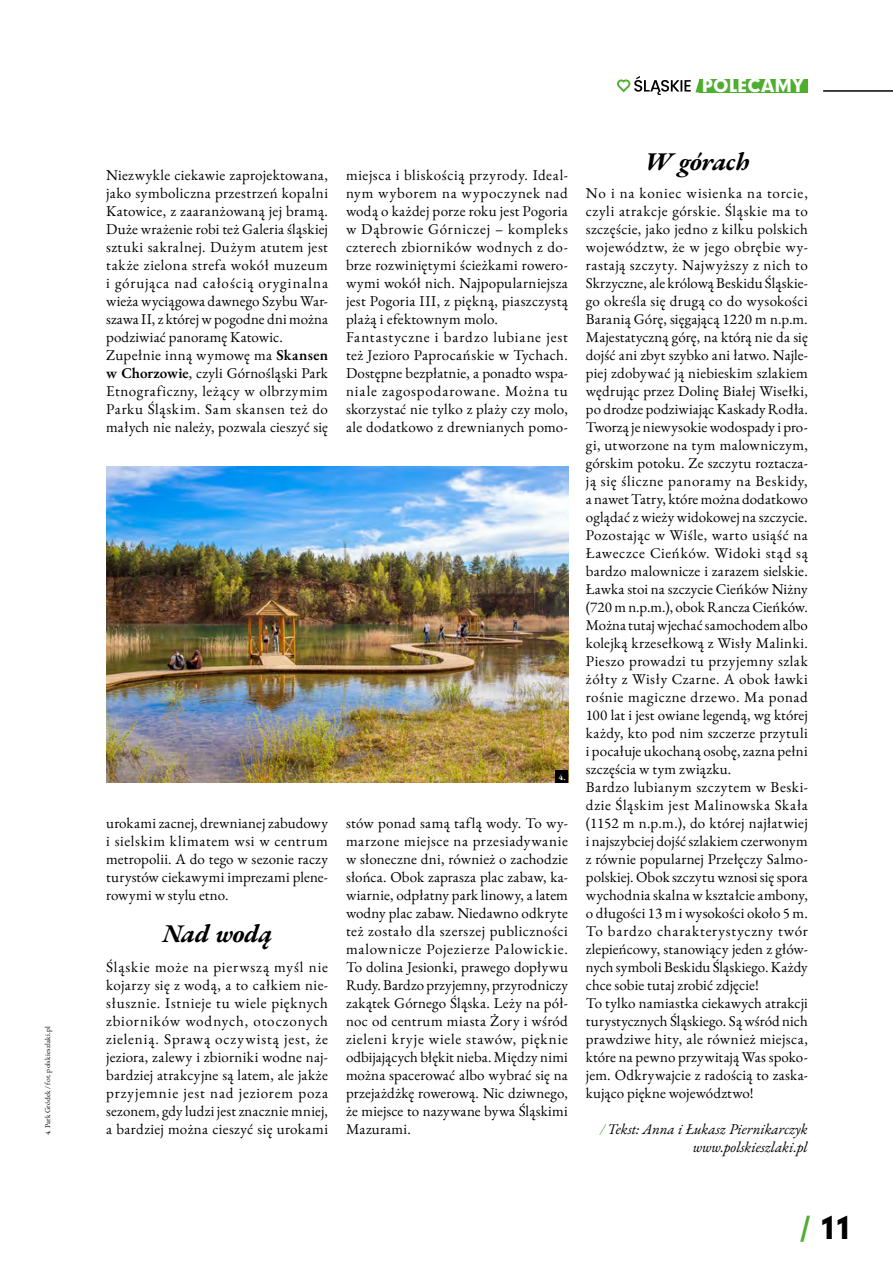
<style>
.page{position:relative;width:893px;height:1263px;background:#fff}
.page>*{position:absolute;margin:0;border:0;box-sizing:border-box;transform-origin:0 0}
.t1{font:29.7px "Geometric 706 Blk EU";color:#000}
.t2{font:italic 700 25.5px "EB Garamond";letter-spacing:-.01em;color:#000}
.t3{font:17.25px "Geometric 706 Blk EU";letter-spacing:.005em;color:#fff}
.t4{font:15px/18px "EB Garamond";letter-spacing:.02em;color:#000}
.t5{font:italic 15px/18px "EB Garamond";letter-spacing:-.005em;color:#000;text-align:right}
.t6{font:600 9px "EB Garamond";color:#fff}
.t7{font:7.5px "EB Garamond";letter-spacing:.025em;color:#000}
.s1{font-weight:600}
.s2{color:#50ae2f}
</style>
<div class="page">
<img style="left:106px;top:466px;width:462px;height:316px">
<div style="left:555px;top:770px;width:13px;height:12px;background:#000"></div>
<hr style="left:824px;top:90px;width:69px;height:2px;background:#000">
<div style="left:700px;top:79px;width:108px;height:13px;background:#50ae2f"></div>
<svg style="left:617px;top:76px;width:83px;height:19px"></svg>
<p class="t7" style="left:43px;top:1135px;width:110px;rotate:-90deg">4. Park Gródek / fot. polskieszlaki.pl</p>
<p class="t3" style="left:702px;top:74px;width:103px">POLECAMY</p>
<p class="t4" style="left:106px;top:166px;width:223px">Niezwykle ciekawie zaprojektowana, jako symboliczna przestrzeń kopalni Katowice, z zaaranżowaną jej bramą.<br>Duże wrażenie robi też Galeria śląskiej sztuki sakralnej. Dużym atutem jest także zielona strefa wokół muzeum i górująca nad całością oryginalna wieża wyciągowa dawnego Szybu War&shy;szawa II, z której w pogodne dni można podziwiać panoramę Katowic.<br>Zupełnie inną wymowę ma <span class="s1">Skansen w Chorzowie</span>, czyli Górnośląski Park Etnograficzny, leżący w olbrzymim Parku Śląskim. Sam skansen też do małych nie należy, pozwala cieszyć się</p>
<p class="t4" style="left:346px;top:166px;width:223px">miejsca i bliskością przyrody. Ideal&shy;nym wyborem na wypoczynek nad wodą o każdej porze roku jest Pogoria w Dąbrowie Górniczej – kompleks czterech zbiorników wodnych z do&shy;brze rozwiniętymi ścieżkami rowero&shy;wymi wokół nich. Najpopularniejsza jest Pogoria III, z piękną, piaszczystą plażą i efektownym molo.<br>Fantastyczne i bardzo lubiane jest też Jezioro Paprocańskie w Tychach.<br>Dostępne bezpłatnie, a ponadto wspa&shy;niale zagospodarowane. Można tu skorzystać nie tylko z plaży czy molo, ale dodatkowo z drewnianych pomo-</p>
<p class="t4" style="left:106px;top:814px;width:223px;text-align:justify">urokami zacnej, drewnianej zabudowy i sielskim klimatem wsi w centrum metropolii. A do tego w sezonie raczy turystów ciekawymi imprezami plene&shy;rowymi w stylu etno.</p>
<h2 class="t2" style="left:162px;top:917px;width:111px">Nad wodą</h2>
<p class="t4" style="left:106px;top:958px;width:223px;text-align:justify">Śląskie może na pierwszą myśl nie kojarzy się z wodą, a to całkiem nie&shy;słusznie. Istnieje tu wiele pięknych zbiorników wodnych, otoczonych zielenią. Sprawą oczywistą jest, że jeziora, zalewy i zbiorniki wodne naj&shy;bardziej atrakcyjne są latem, ale jakże przyjemnie jest nad jeziorem poza sezonem, gdy ludzi jest znacznie mniej,</p>
<p class="t4" style="left:106px;top:1120px;width:223px">a bardziej można cieszyć się urokami</p>
<p class="t6" style="left:559px;top:771px;width:9px">4.</p>
<p class="t4" style="left:346px;top:814px;width:223px;text-align:justify">stów ponad samą taflą wody. To wy&shy;marzone miejsce na przesiadywanie w słoneczne dni, również o zachodzie słońca. Obok zaprasza plac zabaw, ka&shy;wiarnie, odpłatny park linowy, a latem wodny plac zabaw. Niedawno odkryte też zostało dla szerszej publiczności malownicze Pojezierze Palowickie.<br>To dolina Jesionki, prawego dopływu Rudy. Bardzo przyjemny, przyrodniczy zakątek Górnego Śląska. Leży na pół&shy;noc od centrum miasta Żory i wśród zieleni kryje wiele stawów, pięknie odbijających błękit nieba. Między nimi można spacerować albo wybrać się na przejażdżkę rowerową. Nic dziwnego, że miejsce to nazywane bywa Śląskimi Mazurami.</p>
<h2 class="t2" style="left:644px;top:145px;width:107px">W górach</h2>
<p class="t4" style="left:586px;top:184px;width:223px">No i na koniec wisienka na torcie, czyli atrakcje górskie. Śląskie ma to szczęście, jako jedno z kilku polskich województw, że w jego obrębie wy&shy;rastają szczyty. Najwyższy z nich to Skrzyczne, ale królową Beskidu Śląskie&shy;go określa się drugą co do wysokości Baranią Górę, sięgającą 1220 m n.p.m.<br>Majestatyczną górę, na którą nie da się dojść ani zbyt szybko ani łatwo. Najle&shy;piej zdobywać ją niebieskim szlakiem wędrując przez Dolinę Białej Wisełki, po drodze podziwiając Kaskady Rodła.<br>Tworzą je niewysokie wodospady i pro&shy;gi, utworzone na tym malowniczym, górskim potoku. Ze szczytu roztacza&shy;ją się śliczne panoramy na Beskidy, a nawet Tatry, które można dodatkowo oglądać z wieży widokowej na szczycie.<br>Pozostając w Wiśle, warto usiąść na Ławeczce Cieńków. Widoki stąd są bardzo malownicze i zarazem sielskie.<br>Ławka stoi na szczycie Cieńków Niżny (720 m n.p.m.), obok Rancza Cieńków.<br>Można tutaj wjechać samochodem albo kolejką krzesełkową z Wisły Malinki.<br>Pieszo prowadzi tu przyjemny szlak żółty z Wisły Czarne. A obok ławki rośnie magiczne drzewo. Ma ponad 100 lat i jest owiane legendą, wg której każdy, kto pod nim szczerze przytuli i pocałuje ukochaną osobę, zazna pełni szczęścia w tym związku.<br>Bardzo lubianym szczytem w Beski&shy;dzie Śląskim jest Malinowska Skała (1152 m n.p.m.), do której najłatwiej i najszybciej dojść szlakiem czerwonym z równie popularnej Przełęczy Salmo&shy;polskiej. Obok szczytu wznosi się spora wychodnia skalna w kształcie ambony, o długości 13 m i wysokości około 5 m.<br>To bardzo charakterystyczny twór zlepieńcowy, stanowiący jeden z głów&shy;nych symboli Beskidu Śląskiego. Każdy chce sobie tutaj zrobić zdjęcie!<br>To tylko namiastka ciekawych atrakcji turystycznych Śląskiego. Są wśród nich prawdziwe hity, ale również miejsca, które na pewno przywitają Was spoko&shy;jem. Odkrywajcie z radością to zaska&shy;kująco piękne województwo!</p>
<p class="t5" style="left:600px;top:1120px;width:209px"><span class="s2">/</span> Tekst: Anna i Łukasz Piernikarczyk www.polskieszlaki.pl</p>
<h1 class="t1" style="left:801px;top:1207px;width:53px"><span class="s2">/</span> 11</h1>
</div>
